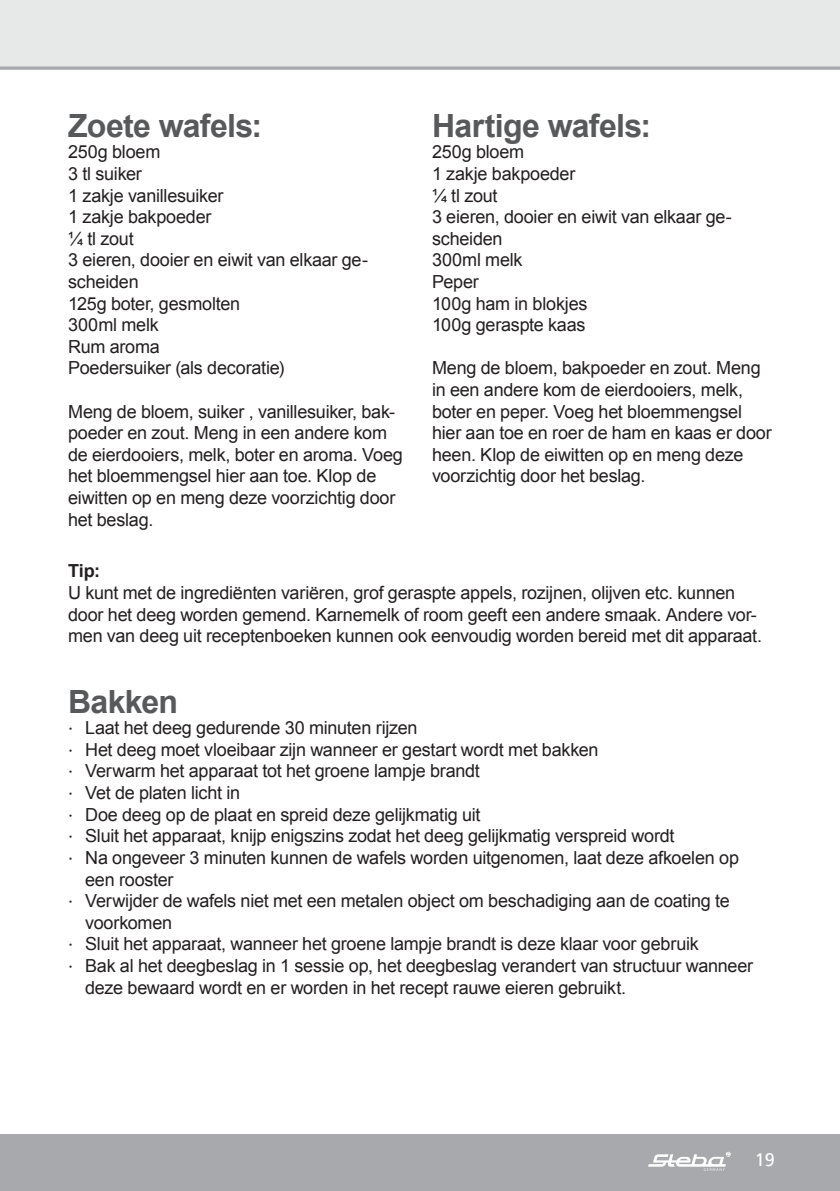
<style>
.page{position:relative;width:840px;height:1191px;background:#fff}
.page>*{position:absolute;margin:0;border:0;box-sizing:border-box;transform-origin:0 0}
.t1{font:700 32px "Arial";letter-spacing:-.02em;color:#58595b}
.t2{font:18px/21.6px "Arial";letter-spacing:-.015em;color:#231f20}
.t3{font:700 18px "Arial";color:#231f20}
.t4{font:18px "Frutiger";color:#fff}
.s1{font-family:"Frutiger"}
</style>
<div class="page">
<div style="left:0;top:0;width:839px;height:68px;background:#e7e8e8"></div>
<div style="left:0;top:1134px;width:839px;height:57px;background:#a7a9ac"></div>
<svg style="left:648px;top:1151px;width:82px;height:19px"></svg>
<svg style="left:0;top:66px;width:839px;height:4px;background:#b2b4b7"></svg>
<h1 class="t1" style="left:68px;top:104px;width:195px">Zoete wafels:</h1>
<p class="t2" style="left:68px;top:141px;width:301px">250g bloem<br>3 tl suiker<br>1 zakje vanillesuiker<br>1 zakje bakpoeder<br>¼ tl zout<br>3 eieren, dooier en eiwit van elkaar ge&shy;scheiden<br>125g boter, gesmolten<br>300ml melk<br>Rum aroma<br>Poedersuiker (als decoratie)</p>
<p class="t2" style="left:68px;top:401px;width:336px">Meng de bloem, suiker , vanillesuiker, bak&shy;poeder en zout. Meng in een andere kom de eierdooiers, melk, boter en aroma. Voeg het bloemmengsel hier aan toe. Klop de eiwitten op en meng deze voorzichtig door het beslag.</p>
<h1 class="t1" style="left:432px;top:104px;width:220px">Hartige wafels:</h1>
<p class="t2" style="left:432px;top:141px;width:301px">250g bloem<br>1 zakje bakpoeder<br>¼ tl zout<br>3 eieren, dooier en eiwit van elkaar ge&shy;scheiden<br>300ml melk<br>Peper<br>100g ham in blokjes<br>100g geraspte kaas</p>
<p class="t2" style="left:432px;top:357px;width:341px">Meng de bloem, bakpoeder en zout. Meng in een andere kom de eierdooiers, melk, boter en peper. Voeg het bloemmengsel hier aan toe en roer de ham en kaas er door heen. Klop de eiwitten op en meng deze voorzichtig door het beslag.</p>
<p class="t3" style="left:68px;top:559px;width:34px">Tip:</p>
<p class="t2" style="left:68px;top:582px;width:695px">U kunt met de ingrediënten variëren, grof geraspte appels, rozijnen, olijven etc. kunnen door het deeg worden gemend. Karnemelk of room geeft een andere smaak. Andere vor&shy;men van deeg uit receptenboeken kunnen ook eenvoudig worden bereid met dit apparaat.</p>
<h1 class="t1" style="left:68px;top:680px;width:111px">Bakken</h1>
<p class="t2" style="left:68px;top:717px;width:351px"><span class="s1">∙</span> Laat het deeg gedurende 30 minuten rijzen</p>
<p class="t2" style="left:68px;top:739px;width:531px"><span class="s1">∙</span> Het deeg moet vloeibaar zijn wanneer er gestart wordt met bakken</p>
<p class="t2" style="left:68px;top:760px;width:413px"><span class="s1">∙</span> Verwarm het apparaat tot het groene lampje brandt</p>
<p class="t2" style="left:68px;top:782px;width:173px"><span class="s1">∙</span> Vet de platen licht in</p>
<p class="t2" style="left:68px;top:803px;width:414px"><span class="s1">∙</span> Doe deeg op de plaat en spreid deze gelijkmatig uit</p>
<p class="t2" style="left:68px;top:825px;width:607px"><span class="s1">∙</span> Sluit het apparaat, knijp enigszins zodat het deeg gelijkmatig verspreid wordt</p>
<p class="t2" style="left:68px;top:847px;width:672px"><span class="s1">∙</span> Na ongeveer 3 minuten kunnen de wafels worden uitgenomen, laat deze afkoelen op</p>
<p class="t2" style="left:85px;top:868px;width:90px">een rooster</p>
<p class="t2" style="left:68px;top:890px;width:663px"><span class="s1">∙</span> Verwijder de wafels niet met een metalen object om beschadiging aan de coating te</p>
<p class="t2" style="left:85px;top:911px;width:88px">voorkomen</p>
<p class="t2" style="left:68px;top:933px;width:632px"><span class="s1">∙</span> Sluit het apparaat, wanneer het groene lampje brandt is deze klaar voor gebruik</p>
<p class="t2" style="left:68px;top:955px;width:686px"><span class="s1">∙</span> Bak al het deegbeslag in 1 sessie op, het deegbeslag verandert van structuur wanneer</p>
<p class="t2" style="left:85px;top:976px;width:542px">deze bewaard wordt en er worden in het recept rauwe eieren gebruikt.</p>
<p class="t4" style="left:754px;top:1149px;width:22px">19</p>
</div>
